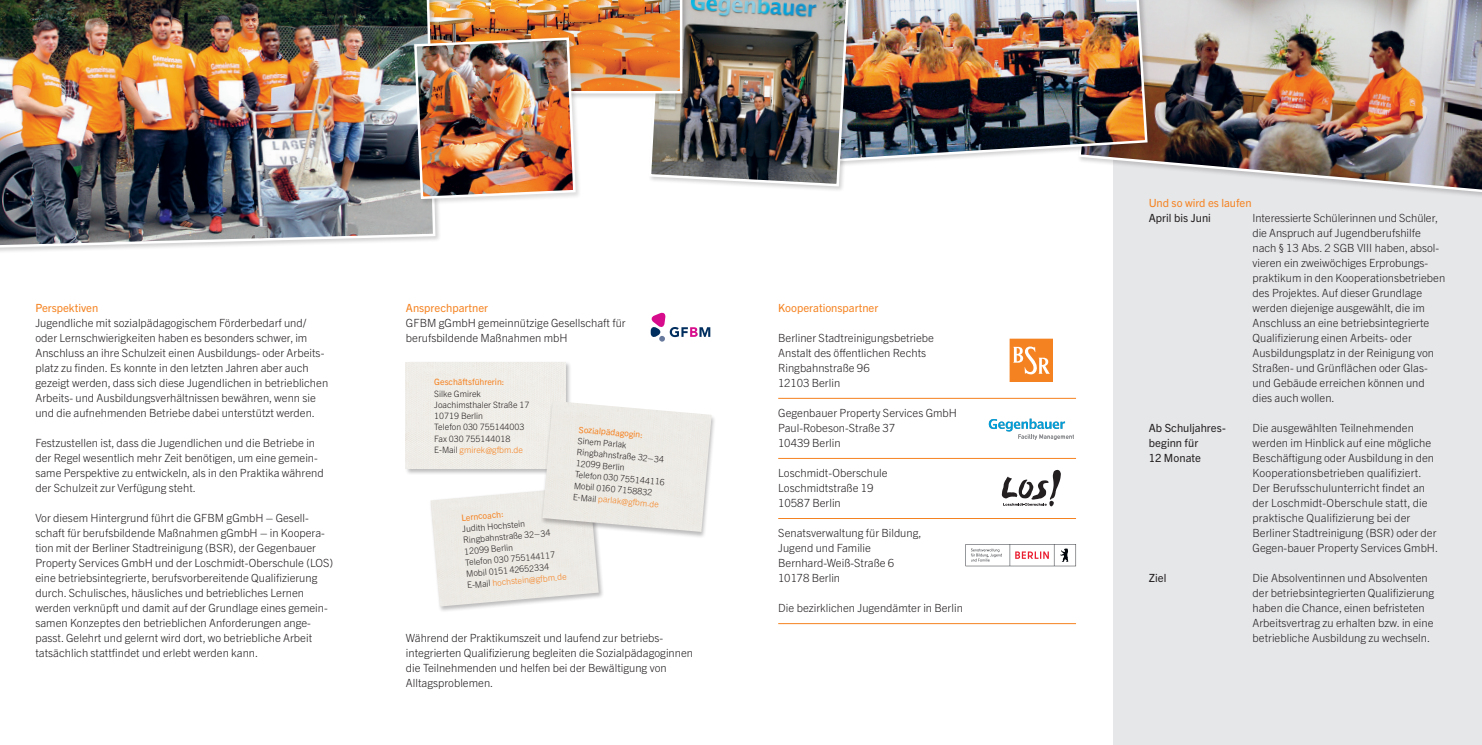
<style>
.page{position:relative;width:1482px;height:745px;background:#fff}
.page>*{position:absolute;margin:0;border:0;box-sizing:border-box;transform-origin:0 0}
.t1{font:300 11.25px/15px "Trade Gothic Next LT Pro";color:#231f20}
.t2{font:11.25px "Trade Gothic Next LT Pro";color:#f58220}
.t3{font:11.25px "Trade Gothic Next LT Pro";letter-spacing:.005em;color:#231f20}
.t4{font:300 8.75px/11.2px "Trade Gothic Next LT Pro";color:#231f20}
.t5{font:8.75px "Trade Gothic Next LT Pro";color:#f58220}
.s1{color:#f58220}
</style>
<div class="page">
<div style="left:1113px;top:0;width:368px;height:744px;background:#e6e7e9"></div>
<hr style="left:778px;top:398px;width:297px;height:1px;background:#f58220">
<hr style="left:778px;top:458px;width:297px;height:1px;background:#f58220">
<hr style="left:778px;top:518px;width:297px;height:1px;background:#f58220">
<hr style="left:778px;top:623px;width:297px;height:1px;background:#f58220">
<svg style="left:988px;top:418px;width:85px;height:21px"></svg>
<svg style="left:1001px;top:469px;width:60px;height:38px"></svg>
<div style="left:429px;top:485px;width:175px;height:127px;background:#231f20;opacity:.3"></div>
<img style="left:430px;top:486px;width:168px;height:120px">
<div style="left:404px;top:361px;width:168px;height:113px;background:#231f20;opacity:.3"></div>
<div style="left:406px;top:362px;width:159px;height:106px;background:#efede7"></div>
<div style="left:540px;top:400px;width:176px;height:138px;background:#231f20;opacity:.3"></div>
<img style="left:542px;top:400px;width:169px;height:131px">
<div style="left:1077px;top:0;width:404px;height:199px;background:#231f20;opacity:.2"></div>
<img style="left:1077px;top:0;width:404px;height:194px">
<div style="left:736px;top:0;width:417px;height:172px;background:#231f20;opacity:.2"></div>
<img style="left:854px;top:0;width:294px;height:168px">
<div style="left:0;top:0;width:441px;height:254px;background:#231f20;opacity:.2"></div>
<img style="left:0;top:0;width:436px;height:249px">
<div style="left:413px;top:36px;width:169px;height:169px;background:#231f20;opacity:.15"></div>
<img style="left:413px;top:0;width:437px;height:200px">
<svg style="left:1009px;top:338px;width:44px;height:44px;background:#f69a4c"></svg>
<svg style="left:650px;top:312px;width:60px;height:29px"></svg>
<svg style="left:965px;top:544px;width:110px;height:22px"></svg>
<p class="t2" style="left:35px;top:299px;width:64px">Perspektiven</p>
<p class="t1" style="left:35px;top:314px;width:294px">Jugendliche mit sozialpädagogischem Förderbedarf und/ oder Lernschwierigkeiten haben es besonders schwer, im Anschluss an ihre Schulzeit einen Ausbildungs- oder Arbeits&shy;platz zu finden. Es konnte in den letzten Jahren aber auch gezeigt werden, dass sich diese Jugendlichen in betrieblichen Arbeits- und Ausbildungsverhältnissen bewähren, wenn sie und die aufnehmenden Betriebe dabei unterstützt werden.</p>
<p class="t1" style="left:35px;top:434px;width:290px">Festzustellen ist, dass die Jugendlichen und die Betriebe in der Regel wesentlich mehr Zeit benötigen, um eine gemein&shy;same Perspektive zu entwickeln, als in den Praktika während der Schulzeit zur Verfügung steht.</p>
<p class="t1" style="left:35px;top:509px;width:299px">Vor diesem Hintergrund führt die GFBM gGmbH – Gesell&shy;schaft für berufsbildende Maßnahmen gGmbH – in Koopera&shy;tion mit der Berliner Stadtreinigung (BSR), der Gegenbauer Property Services GmbH und der Loschmidt-Oberschule (LOS) eine betriebsintegrierte, berufsvorbereitende Qualifizierung durch. Schulisches, häusliches und betriebliches Lernen werden verknüpft und damit auf der Grundlage eines gemein&shy;samen Konzeptes den betrieblichen Anforderungen ange&shy;passt. Gelehrt und gelernt wird dort, wo betriebliche Arbeit tatsächlich stattfindet und erlebt werden kann.</p>
<p class="t2" style="left:406px;top:299px;width:84px">Ansprechpartner</p>
<p class="t1" style="left:406px;top:314px;width:221px">GFBM gGmbH gemeinnützige Gesellschaft für berufsbildende Maßnahmen mbH</p>
<p class="t5" style="left:434px;top:376px;width:71px">Geschäftsführerin:</p>
<p class="t4" style="left:434px;top:387px;width:96px">Silke Gmirek<br>Joachimsthaler Straße 17<br>10719 Berlin<br>Telefon 030 755144003<br>Fax 030 755144018<br>E-Mail <span class="s1">gmirek@gfbm.de</span></p>
<p class="t5" style="left:579px;top:423px;width:66px;rotate:5deg">Sozialpädagogin:</p>
<p class="t4" style="left:578px;top:434px;width:92px;rotate:5deg">Sinem Parlak<br>Ringbahnstraße 32–34<br>12099 Berlin<br>Telefon 030 755144116<br>Mobil 0160 7158832<br>E-Mail <span class="s1">parlak@gfbm.de</span></p>
<p class="t5" style="left:461px;top:511px;width:44px;rotate:-5deg">Lerncoach:</p>
<p class="t4" style="left:462px;top:522px;width:101px;rotate:-5deg">Judith Hochstein<br>Ringbahnstraße 32–34<br>12099 Berlin<br>Telefon 030 755144117<br>Mobil 0151 42652334<br>E-Mail <span class="s1">hochstein@gfbm.de</span></p>
<p class="t1" style="left:406px;top:629px;width:288px">Während der Praktikumszeit und laufend zur betriebs&shy;integrierten Qualifizierung begleiten die Sozialpädagoginnen die Teilnehmenden und helfen bei der Bewältigung von Alltagsproblemen.</p>
<p class="t2" style="left:778px;top:299px;width:102px">Kooperationspartner</p>
<p class="t1" style="left:778px;top:329px;width:157px">Berliner Stadtreinigungsbetriebe<br>Anstalt des öffentlichen Rechts<br>Ringbahnstraße 96<br>12103 Berlin</p>
<p class="t1" style="left:778px;top:404px;width:180px">Gegenbauer Property Services GmbH<br>Paul-Robeson-Straße 37<br>10439 Berlin</p>
<p class="t1" style="left:778px;top:464px;width:111px">Loschmidt-Oberschule<br>Loschmidtstraße 19<br>10587 Berlin</p>
<p class="t1" style="left:778px;top:524px;width:145px">Senatsverwaltung für Bildung,<br>Jugend und Familie<br>Bernhard-Weiß-Straße 6<br>10178 Berlin</p>
<p class="t1" style="left:778px;top:599px;width:186px">Die bezirklichen Jugendämter in Berlin</p>
<p class="t2" style="left:1148px;top:194px;width:104px">Und so wird es laufen</p>
<p class="t3" style="left:1148px;top:209px;width:64px">April bis Juni</p>
<p class="t1" style="left:1252px;top:209px;width:194px">Interessierte Schülerinnen und Schüler, die Anspruch auf Jugendberufshilfe nach § 13 Abs. 2 SGB VIII haben, absol&shy;vieren ein zweiwöchiges Erprobungs&shy;praktikum in den Kooperationsbetrieben des Projektes. Auf dieser Grundlage werden diejenige ausgewählt, die im Anschluss an eine betriebsintegrierte Qualifizierung einen Arbeits- oder Ausbildungsplatz in der Reinigung von Straßen- und Grünflächen oder Glas&shy;und Gebäude erreichen können und dies auch wollen.</p>
<p class="t3" style="left:1148px;top:419px;width:79px">Ab Schuljahres-</p>
<p class="t1" style="left:1252px;top:419px;width:163px">Die ausgewählten Teilnehmenden</p>
<p class="t3" style="left:1148px;top:434px;width:51px">beginn für</p>
<p class="t1" style="left:1252px;top:434px;width:180px">werden im Hinblick auf eine mögliche</p>
<p class="t3" style="left:1148px;top:449px;width:54px">12 Monate</p>
<p class="t1" style="left:1252px;top:449px;width:187px">Beschäftigung oder Ausbildung in den Kooperationsbetrieben qualifiziert.<br>Der Berufsschulunterricht findet an der Loschmidt-Oberschule statt, die praktische Qualifizierung bei der Berliner Stadtreinigung (BSR) oder der Gegen-bauer Property Services GmbH.</p>
<p class="t3" style="left:1148px;top:569px;width:19px">Ziel</p>
<p class="t1" style="left:1252px;top:569px;width:183px">Die Absolventinnen und Absolventen der betriebsintegrierten Qualifizierung haben die Chance, einen befristeten Arbeitsvertrag zu erhalten bzw. in eine betriebliche Ausbildung zu wechseln.</p>
</div>
